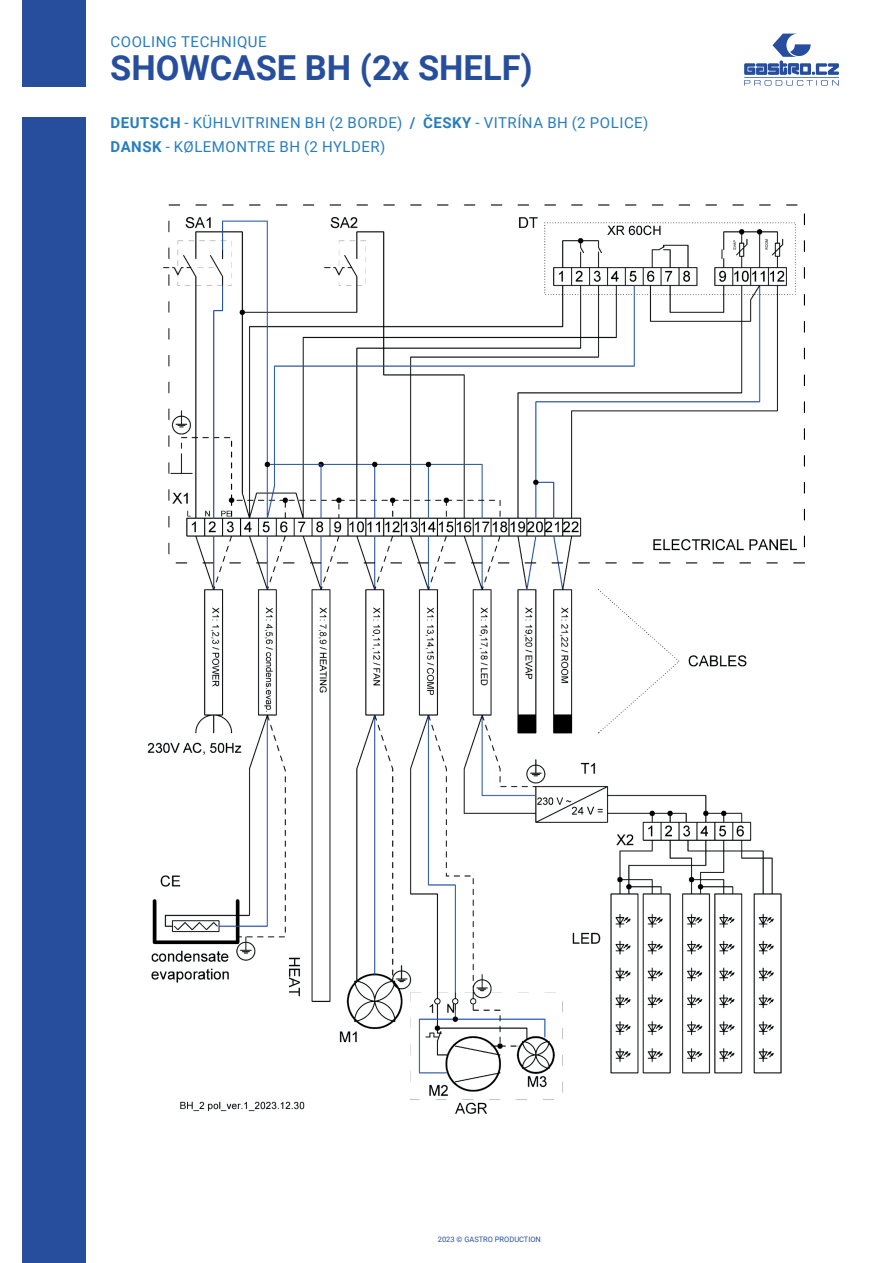
<style>
.page{position:relative;width:893px;height:1263px;background:#fff}
.page>*{position:absolute;margin:0;border:0;box-sizing:border-box;transform-origin:0 0}
.t1{font:700 34.5px "Roboto";color:#274e9d}
.t2{font:15px/24px "Roboto";letter-spacing:.035em;color:#287dbf}
.t3{font:7.5px "Roboto";color:#274e9d}
.s1{font-weight:700}
</style>
<div class="page">
<svg style="left:744px;top:34px;width:95px;height:52px"></svg>
<div style="left:22px;top:0;width:64px;height:87px;background:#274e9d"></div>
<div style="left:22px;top:117px;width:64px;height:1146px;background:#274e9d"></div>
<img style="left:148px;top:205px;width:657px;height:909px">
<p class="t2" style="left:111px;top:30px;width:158px">COOLING TECHNIQUE</p>
<h1 class="t1" style="left:110px;top:44px;width:424px">SHOWCASE BH (2x SHELF)</h1>
<p class="t2" style="left:111px;top:110px;width:539px"><span class="s1">DEUTSCH</span> - KÜHLVITRINEN BH (2 BORDE) <span class="s1">/ ČESKY</span> - VITRÍNA BH (2 POLICE)<br><span class="s1">DANSK</span> - KØLEMONTRE BH (2 HYLDER)</p>
<p class="t3" style="left:438px;top:1233px;width:105px">2023 © GASTRO PRODUCTION</p>
</div>
